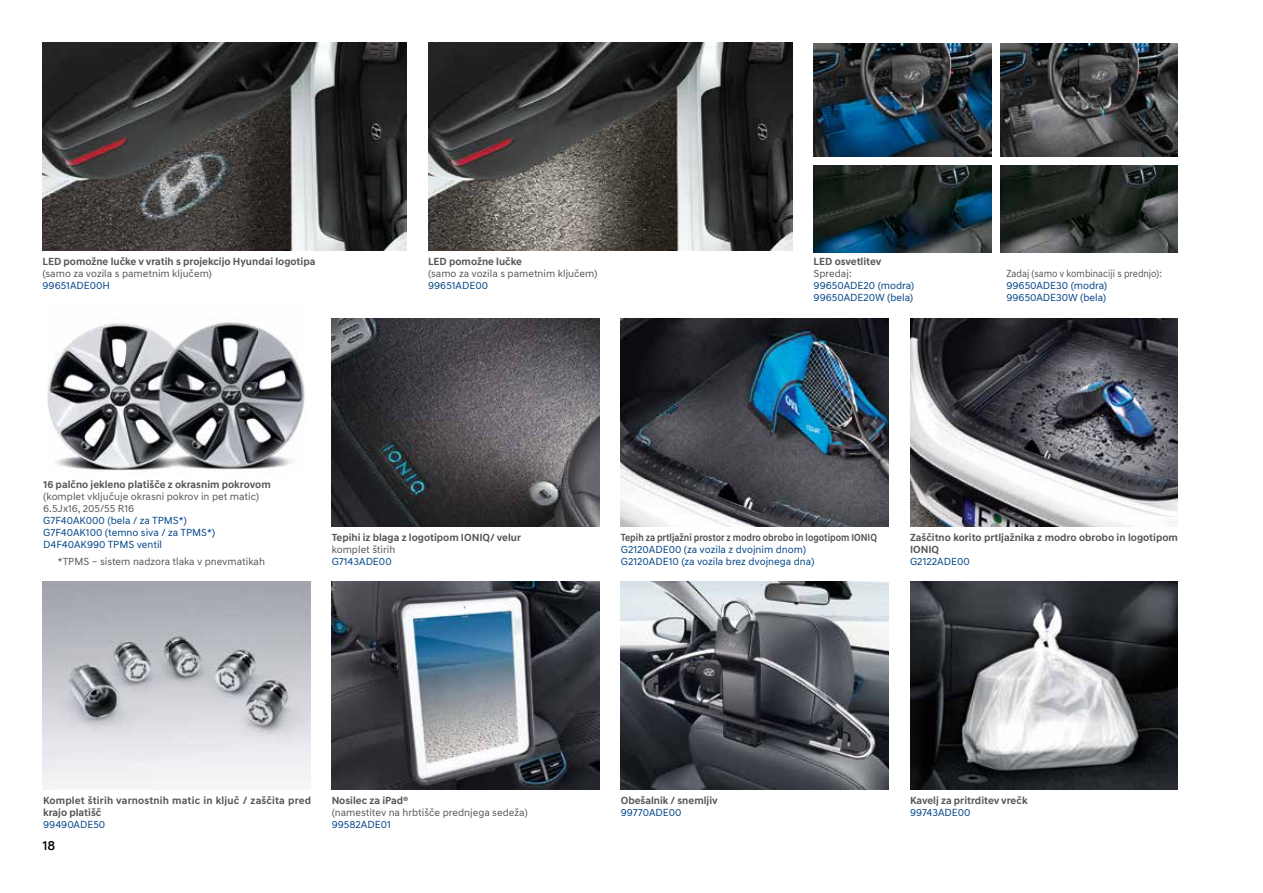
<style>
.page{position:relative;width:1263px;height:893px;background:#fff}
.page>*{position:absolute;margin:0;border:0;box-sizing:border-box;transform-origin:0 0}
.t1{font:500 13.5px "Hyundai Sans Text";color:#000}
.t2{font:700 10.5px/12px "Hyundai Sans Text";color:#565656}
.t3{font:10.5px/12px "Hyundai Sans Text";color:#004487}
.t4{font:10.5px/12px "Hyundai Sans Text";color:#565656}
.t5{font:700 10.5px "Hyundai Sans Text";color:#565656;scale:.88 1}
.t6{font:10.5px "Hyundai Sans Text";color:#565656;scale:.91 1}
</style>
<div class="page">
<img style="left:332px;top:581px;width:268px;height:208px">
<img style="left:621px;top:581px;width:268px;height:208px">
<img style="left:910px;top:581px;width:268px;height:208px">
<img style="left:43px;top:581px;width:267px;height:208px">
<img style="left:43px;top:43px;width:364px;height:208px">
<img style="left:428px;top:43px;width:364px;height:208px">
<img style="left:814px;top:44px;width:177px;height:113px">
<img style="left:1000px;top:44px;width:178px;height:113px">
<img style="left:814px;top:165px;width:177px;height:87px">
<img style="left:1000px;top:165px;width:178px;height:87px">
<img style="left:48px;top:322px;width:257px;height:149px">
<img style="left:621px;top:318px;width:268px;height:209px">
<img style="left:332px;top:318px;width:268px;height:209px">
<img style="left:910px;top:318px;width:268px;height:209px">
<p class="t2" style="left:43px;top:255px;width:274px">LED pomožne lučke v vratih s projekcijo Hyundai logotipa</p>
<p class="t4" style="left:43px;top:267px;width:171px">(samo za vozila s pametnim ključem)</p>
<p class="t3" style="left:43px;top:279px;width:69px">99651ADE00H</p>
<p class="t2" style="left:428px;top:255px;width:95px">LED pomožne lučke</p>
<p class="t4" style="left:428px;top:267px;width:171px">(samo za vozila s pametnim ključem)</p>
<p class="t3" style="left:428px;top:279px;width:62px">99651ADE00</p>
<p class="t2" style="left:814px;top:255px;width:69px">LED osvetlitev</p>
<p class="t4" style="left:814px;top:267px;width:40px">Spredaj:</p>
<p class="t3" style="left:814px;top:279px;width:102px">99650ADE20 (modra)<br>99650ADE20W (bela)</p>
<p class="t6" style="left:1006px;top:267px;width:172px">Zadaj (samo v kombinaciji s prednjo):</p>
<p class="t3" style="left:1006px;top:279px;width:102px">99650ADE30 (modra)<br>99650ADE30W (bela)</p>
<p class="t2" style="left:43px;top:478px;width:229px">16 palčno jekleno platišče z okrasnim pokrovom</p>
<p class="t4" style="left:43px;top:490px;width:217px">(komplet vključuje okrasni pokrov in pet matic)<br>6.5Jx16, 205/55 R16</p>
<p class="t3" style="left:43px;top:514px;width:174px">G7F40AK000 (bela / za TPMS*)<br>G7F40AK100 (temno siva / za TPMS*)<br>D4F40AK990 TPMS ventil</p>
<p class="t4" style="left:58px;top:555px;width:209px">*TPMS – sistem nadzora tlaka v pnevmatikah</p>
<p class="t2" style="left:332px;top:531px;width:191px">Tepihi iz blaga z logotipom IONIQ/ velur</p>
<p class="t4" style="left:332px;top:543px;width:65px">komplet štirih</p>
<p class="t3" style="left:332px;top:555px;width:62px">G7143ADE00</p>
<p class="t5" style="left:621px;top:531px;width:293px">Tepih za prtljažni prostor z modro obrobo in logotipom IONIQ</p>
<p class="t3" style="left:621px;top:543px;width:195px">G2120ADE00 (za vozila z dvojnim dnom)<br>G2120ADE10 (za vozila brez dvojnega dna)</p>
<p class="t2" style="left:910px;top:531px;width:269px">Zaščitno korito prtljažnika z modro obrobo in logotipom<br>IONIQ</p>
<p class="t3" style="left:910px;top:555px;width:61px">G2122ADE00</p>
<p class="t2" style="left:43px;top:794px;width:269px">Komplet štirih varnostnih matic in ključ / zaščita pred krajo platišč</p>
<p class="t3" style="left:43px;top:818px;width:64px">99490ADE50</p>
<p class="t1" style="left:43px;top:838px;width:14px">18</p>
<p class="t2" style="left:332px;top:794px;width:78px">Nosilec za iPad®</p>
<p class="t4" style="left:332px;top:806px;width:198px">(namestitev na hrbtišče prednjega sedeža)</p>
<p class="t3" style="left:332px;top:818px;width:61px">99582ADE01</p>
<p class="t2" style="left:621px;top:794px;width:98px">Obešalnik / snemljiv</p>
<p class="t3" style="left:621px;top:806px;width:62px">99770ADE00</p>
<p class="t2" style="left:910px;top:794px;width:119px">Kavelj za pritrditev vrečk</p>
<p class="t3" style="left:910px;top:806px;width:62px">99743ADE00</p>
</div>
